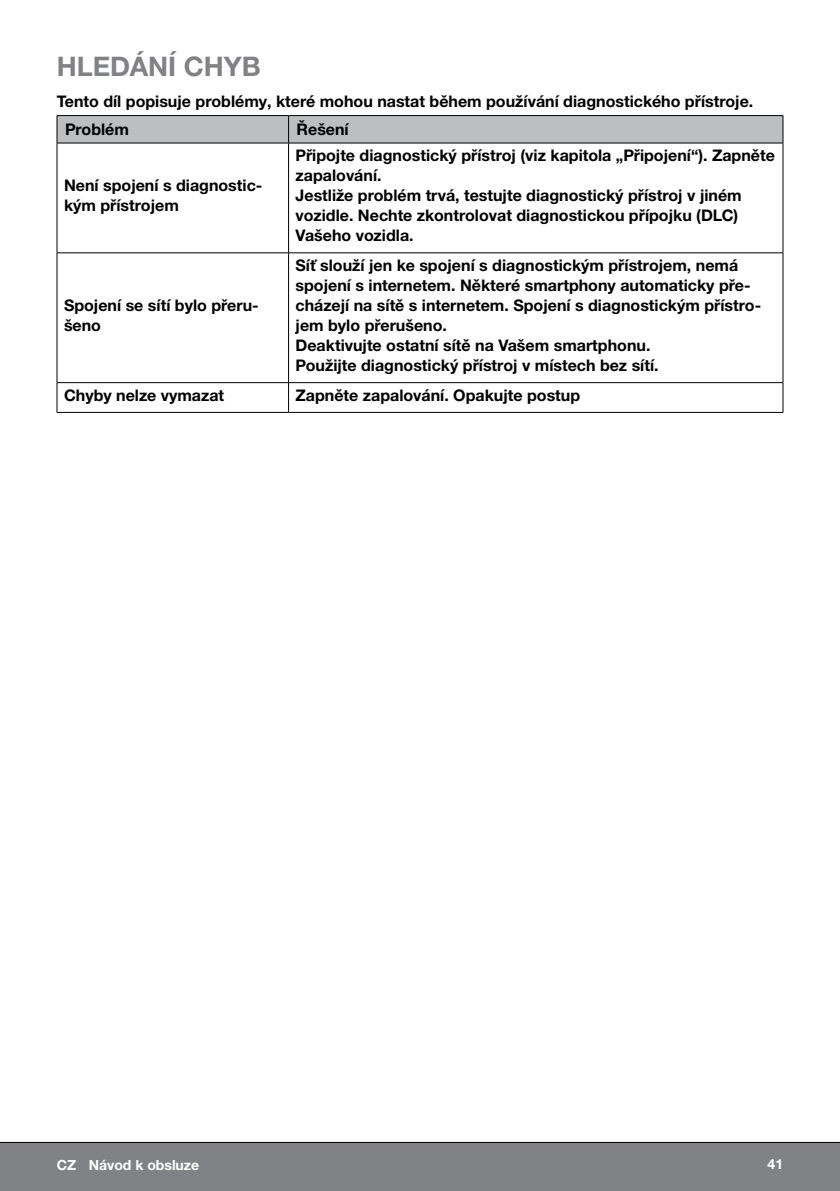
<style>
.page{position:relative;width:840px;height:1191px;background:#fff}
.page>*{position:absolute;margin:0;border:0;box-sizing:border-box;transform-origin:0 0}
.t1{font:700 27px "Helvetica Neue LTW1 G";color:#808285}
.t2{font:700 16px/20px "Helvetica Neue LTW1 G";color:#000}
.t3{font:700 14px "Helvetica Neue LTW1 G";color:#fff}
</style>
<div class="page">
<div style="left:0;top:1142px;width:839px;height:49px;background:#808285"></div>
<hr style="left:0;top:1142px;width:839px;height:1px;background:#000">
<hr style="left:57px;top:143px;width:1px;height:109px;background:#000">
<hr style="left:288px;top:143px;width:1px;height:109px;background:#000">
<hr style="left:782px;top:143px;width:1px;height:109px;background:#000">
<hr style="left:57px;top:253px;width:1px;height:129px;background:#000">
<hr style="left:288px;top:253px;width:1px;height:129px;background:#000">
<hr style="left:782px;top:253px;width:1px;height:129px;background:#000">
<svg style="left:57px;top:383px;width:1px;height:29px"></svg>
<svg style="left:288px;top:383px;width:1px;height:29px"></svg>
<svg style="left:782px;top:383px;width:1px;height:29px"></svg>
<hr style="left:57px;top:252px;width:231px;height:1px;background:#000">
<hr style="left:288px;top:252px;width:494px;height:1px;background:#000">
<hr style="left:57px;top:382px;width:231px;height:1px;background:#000">
<hr style="left:288px;top:382px;width:494px;height:1px;background:#000">
<hr style="left:57px;top:115px;width:231px;height:1px;background:#000">
<hr style="left:288px;top:115px;width:494px;height:1px;background:#000">
<hr style="left:57px;top:143px;width:231px;height:1px;background:#000">
<hr style="left:288px;top:143px;width:494px;height:1px;background:#000">
<svg style="left:57px;top:116px;width:726px;height:27px;background:#b7b9bb"></svg>
<hr style="left:57px;top:412px;width:231px;height:1px;background:#000">
<hr style="left:288px;top:412px;width:494px;height:1px;background:#000">
<h1 class="t1" style="left:57px;top:50px;width:19px">Hled</h1>
<h1 class="t1" style="left:130px;top:50px;width:130px">ání c hyb</h1>
<p class="t2" style="left:65px;top:88px;width:689px;line-height:27.6px;text-indent:-8px">Tento díl popisuje problémy, které mohou nastat během používání diagnostického přístroje.<br>Problém</p>
<p class="t2" style="left:296px;top:119px;width:54px">Řešení</p>
<p class="t2" style="left:64px;top:176px;width:200px">Není spojení s diagnostic&shy;kým přístrojem</p>
<p class="t2" style="left:64px;top:295px;width:196px">Spojení se sítí bylo přeru&shy;šeno</p>
<p class="t2" style="left:295px;top:146px;width:480px">Připojte diagnostický přístroj (viz kapitola „Připojení“). Zapněte zapalování.<br>Jestliže problém trvá, testujte diagnostický přístroj v jiném vozidle. Nechte zkontrolovat diagnostickou přípojku (DLC)<br>Vašeho vozidla.</p>
<p class="t2" style="left:295px;top:255px;width:467px">Síť slouží jen ke spojení s diagnostickým přístrojem, nemá spojení s internetem. Některé smartphony automaticky pře&shy;cházejí na sítě s internetem. Spojení s diagnostickým přístro&shy;jem bylo přerušeno.<br>Deaktivujte ostatní sítě na Vašem smartphonu.<br>Použijte diagnostický přístroj v místech bez sítí.</p>
<p class="t2" style="left:64px;top:385px;width:162px">Chyby nelze vymazat</p>
<p class="t2" style="left:295px;top:385px;width:286px">Zapněte zapalování. Opakujte postup</p>
<p class="t3" style="left:57px;top:1156px;width:144px">CZ Návod k obsluze</p>
<p class="t3" style="left:767px;top:1155px;width:17px">41</p>
</div>
